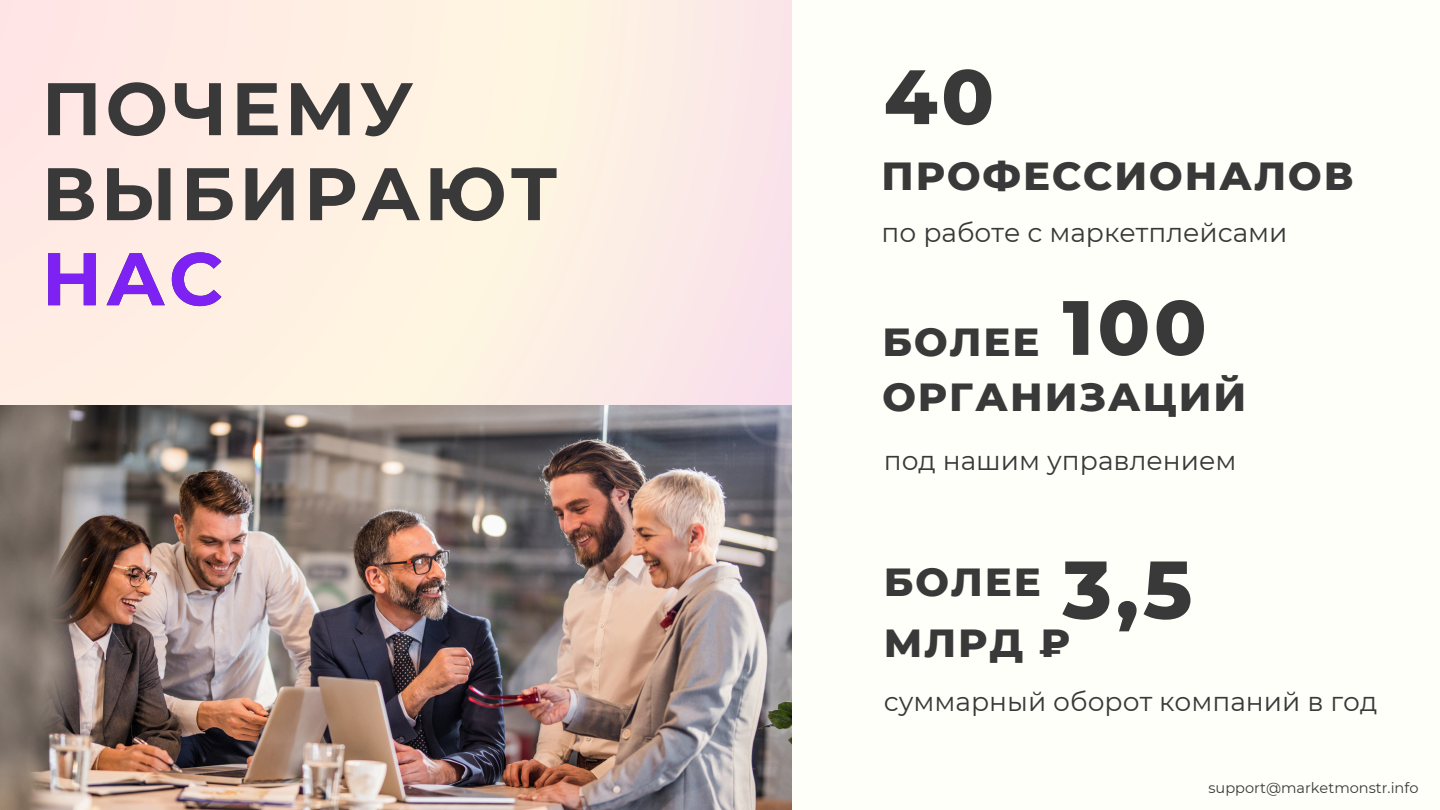
<style>
.page{position:relative;width:1440px;height:810px;background:#fffff9}
.page>*{position:absolute;margin:0;border:0;box-sizing:border-box;transform-origin:0 0}
.t1{font:800 81.5px "Montserrat";color:#393939}
.t2{font:800 76.8px "Montserrat";color:#393939}
.t3{font:700 74.3px/85px "Montserrat";letter-spacing:.05em;color:#393939}
.t4{font:700 74.3px "Montserrat";color:#7e22f4}
.t5{font:800 40px/55.5px "Montserrat";letter-spacing:.05em;color:#393939}
.t6{font:26.6px "Montserrat";color:#393939}
.t7{font:14.6px "Montserrat";color:#393939}
</style>
<div class="page">
<div style="left:0;top:0;width:791px;height:810px;background:#ffeee3"></div>
<img style="left:0;top:405px;width:791px;height:405px">
<h3 class="t3" style="left:42px;top:66px;width:518px">ПОЧЕМУ<br>ВЫБИРАЮТ</h3>
<h1 class="t4" style="left:42px;top:233px;width:183px">НАС</h1>
<h2 class="t2" style="left:884px;top:50px;width:112px">40</h2>
<h1 class="t5" style="left:882px;top:148px;width:473px">ПРОФЕССИОНАЛОВ</h1>
<p class="t6" style="left:882px;top:216px;width:407px">по работе с маркетплейсами</p>
<h3 class="t2" style="left:1063px;top:281px;width:145px">100</h3>
<h2 class="t5" style="left:882px;top:314px;width:365px">БОЛЕЕ<br>ОРГАНИЗАЦИЙ</h2>
<h3 class="t6" style="left:884px;top:444px;width:354px">под нашим управлением</h3>
<h1 class="t5" style="left:884px;top:554px;width:159px">БОЛЕЕ</h1>
<h2 class="t1" style="left:1063px;top:540px;width:131px">3,5</h2>
<h2 class="t5" style="left:884px;top:615px;width:188px">МЛРД ₽</h2>
<h3 class="t6" style="left:884px;top:685px;width:495px">суммарный оборот компаний в год</h3>
<p class="t7" style="left:1209px;top:779px;width:212px">support@marketmonstr.info</p>
</div>
